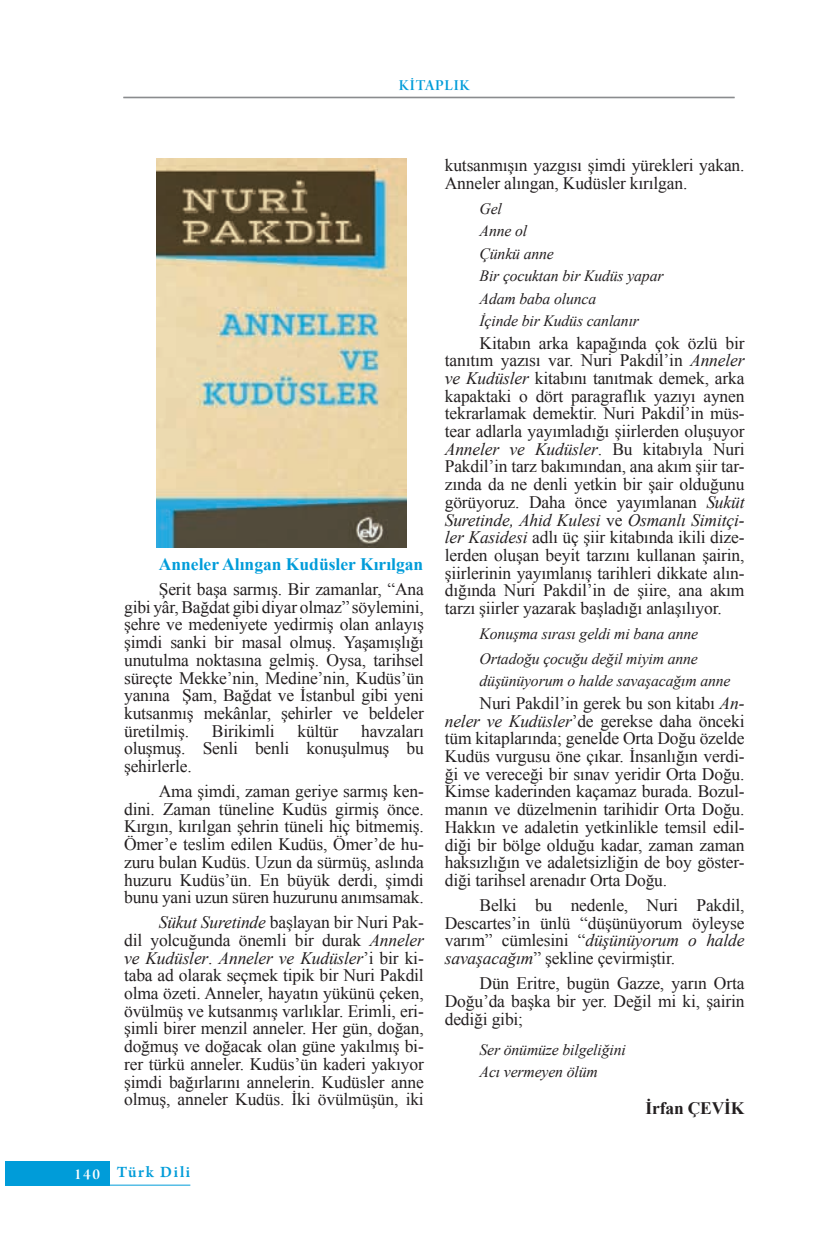
<style>
.page{position:relative;width:819px;height:1241px;background:#fff}
.page>*{position:absolute;margin:0;border:0;box-sizing:border-box;transform-origin:0 0}
.t1{font:17.5px/17.7px "Times New Roman";letter-spacing:-.01em;color:#231f20;text-align:justify}
.t2{font:700 17.5px "Times New Roman";color:#009cd9}
.t3{font:700 17.5px "Times New Roman";letter-spacing:-.01em;color:#231f20}
.t4{font:600 16.62px "Arno Pro";letter-spacing:.1em;color:#009cd9}
.t5{font:16.1px "Arno Pro Smbd Display";letter-spacing:.05em;color:#009cd9}
.t6{font:italic 15.75px/22.4px "Times New Roman";letter-spacing:-.01em;color:#231f20}
.s1{font-style:italic}
</style>
<div class="page">
<hr style="left:123px;top:97px;width:611px;height:1px;background:#808285">
<div style="left:5px;top:1160px;width:104px;height:25px;background:#009cd9"></div>
<hr style="left:109px;top:1184px;width:81px;height:1px;background:#009cd9">
<img style="left:156px;top:159px;width:250px;height:388px">
<p class="t5" style="left:399px;top:76px;width:72px">KİTAPLIK</p>
<p class="t2" style="left:159px;top:552px;width:266px">Anneler Alıngan Kudüsler Kırılgan</p>
<p class="t1" style="left:124px;top:580px;width:301px;text-indent:35px">Şerit başa sarmış. Bir zamanlar, “Ana gibi yâr, Bağdat gibi diyar olmaz” söylemini, şehre ve medeniyete yedirmiş olan anlayış şimdi sanki bir masal olmuş. Yaşamışlığı unutulma noktasına gelmiş. Oysa, tarihsel süreçte Mekke’nin, Medine’nin, Kudüs’ün yanına Şam, Bağdat ve İstanbul gibi yeni kutsanmış mekânlar, şehirler ve beldeler üretilmiş.</p>
<p class="t1" style="left:124px;top:721px;width:301px;text-indent:237px">havzaları oluşmuş. Senli benli konuşulmuş bu şehirlerle.</p>
<p class="t1" style="left:124px;top:782px;width:301px;text-indent:35px">Ama şimdi, zaman geriye sarmış ken&shy;dini. Zaman tüneline Kudüs girmiş önce.<br>Kırgın, kırılgan şehrin tüneli hiç bitmemiş.<br>Ömer’e teslim edilen Kudüs, Ömer’de hu&shy;zuru bulan Kudüs. Uzun da sürmüş, aslında huzuru Kudüs’ün. En büyük derdi, şimdi bunu yani uzun süren huzurunu anımsamak.</p>
<p class="t1" style="left:124px;top:913px;width:301px;text-indent:35px"><span class="s1">Sükut Suretinde</span> başlayan bir Nuri Pak&shy;dil yolcuğunda önemli bir durak <span class="s1">Anneler ve Kudüsler</span>. <span class="s1">Anneler ve Kudüsler</span>’i bir ki&shy;taba ad olarak seçmek tipik bir Nuri Pakdil olma özeti. Anneler, hayatın yükünü çeken, övülmüş ve kutsanmış varlıklar. Erimli, eri&shy;şimli birer menzil anneler. Her gün, doğan, doğmuş ve doğacak olan güne yakılmış bi&shy;rer türkü anneler. Kudüs’ün kaderi yakıyor şimdi bağırlarını annelerin. Kudüsler anne olmuş, anneler Kudüs. İki övülmüşün, iki</p>
<p class="t1" style="left:212px;top:721px;width:64px">Birikimli</p>
<p class="t1" style="left:297px;top:721px;width:42px">kültür</p>
<p class="t4" style="left:74px;top:1162px;width:118px"><sub>140</sub> Türk Dili</p>
<p class="t1" style="left:445px;top:156px;width:301px">kutsanmışın yazgısı şimdi yürekleri yakan.<br>Anneler alıngan, Kudüsler kırılgan.</p>
<p class="t6" style="left:479px;top:197px;width:185px">Gel<br>Anne ol<br>Çünkü anne<br>Bir çocuktan bir Kudüs yapar<br>Adam baba olunca<br>İçinde bir Kudüs canlanır</p>
<p class="t1" style="left:445px;top:333px;width:301px;text-indent:35px">Kitabın arka kapağında çok özlü bir tanıtım yazısı var. Nuri Pakdil’in <span class="s1">Anneler ve Kudüsler</span> kitabını tanıtmak demek, arka kapaktaki o dört paragraflık yazıyı aynen tekrarlamak demektir. Nuri Pakdil’in müs&shy;tear adlarla yayımladığı şiirlerden oluşuyor <span class="s1">Anneler ve Kudüsler</span>. Bu kitabıyla Nuri Pakdil’in tarz bakımından, ana akım şiir tar&shy;zında da ne denli yetkin bir şair olduğunu görüyoruz. Daha önce yayımlanan <span class="s1">Suküt Suretinde, Ahid Kulesi</span> ve <span class="s1">Osmanlı Simitçi&shy;ler Kasidesi</span> adlı üç şiir kitabında ikili dize&shy;lerden oluşan beyit tarzını kullanan şairin, şiirlerinin yayımlanış tarihleri dikkate alın&shy;dığında Nuri Pakdil’in de şiire, ana akım tarzı şiirler yazarak başladığı anlaşılıyor.</p>
<p class="t6" style="left:479px;top:620px;width:220px;line-height:25px">Konuşma sırası geldi mi bana anne<br>Ortadoğu çocuğu değil miyim anne</p>
<p class="t6" style="left:479px;top:669px;width:252px">düşünüyorum o halde savaşacağım anne</p>
<p class="t1" style="left:445px;top:694px;width:301px;text-indent:35px">Nuri Pakdil’in gerek bu son kitabı <span class="s1">An&shy;neler ve Kudüsler</span>’de gerekse daha önceki tüm kitaplarında; genelde Orta Doğu özelde Kudüs vurgusu öne çıkar. İnsanlığın verdi&shy;ği ve vereceği bir sınav yeridir Orta Doğu.<br>Kimse kaderinden kaçamaz burada. Bozul&shy;manın ve düzelmenin tarihidir Orta Doğu.<br>Hakkın ve adaletin yetkinlikle temsil edil&shy;diği bir bölge olduğu kadar, zaman zaman haksızlığın ve adaletsizliğin de boy göster&shy;diği tarihsel arenadır Orta Doğu.</p>
<p class="t1" style="left:445px;top:895px;width:301px;text-indent:35px">Belki bu nedenle, Nuri Pakdil, Descartes’in ünlü “düşünüyorum öyleyse varım” cümlesini “<span class="s1">düşünüyorum o halde savaşacağım</span>” şekline çevirmiştir.</p>
<p class="t1" style="left:445px;top:974px;width:301px;text-indent:35px">Dün Eritre, bugün Gazze, yarın Orta Doğu’da başka bir yer. Değil mi ki, şairin dediği gibi;</p>
<p class="t6" style="left:479px;top:1037px;width:148px">Ser önümüze bilgeliğini<br>Acı vermeyen ölüm</p>
<p class="t3" style="left:645px;top:1096px;width:100px">İrfan ÇEVİK</p>
</div>
